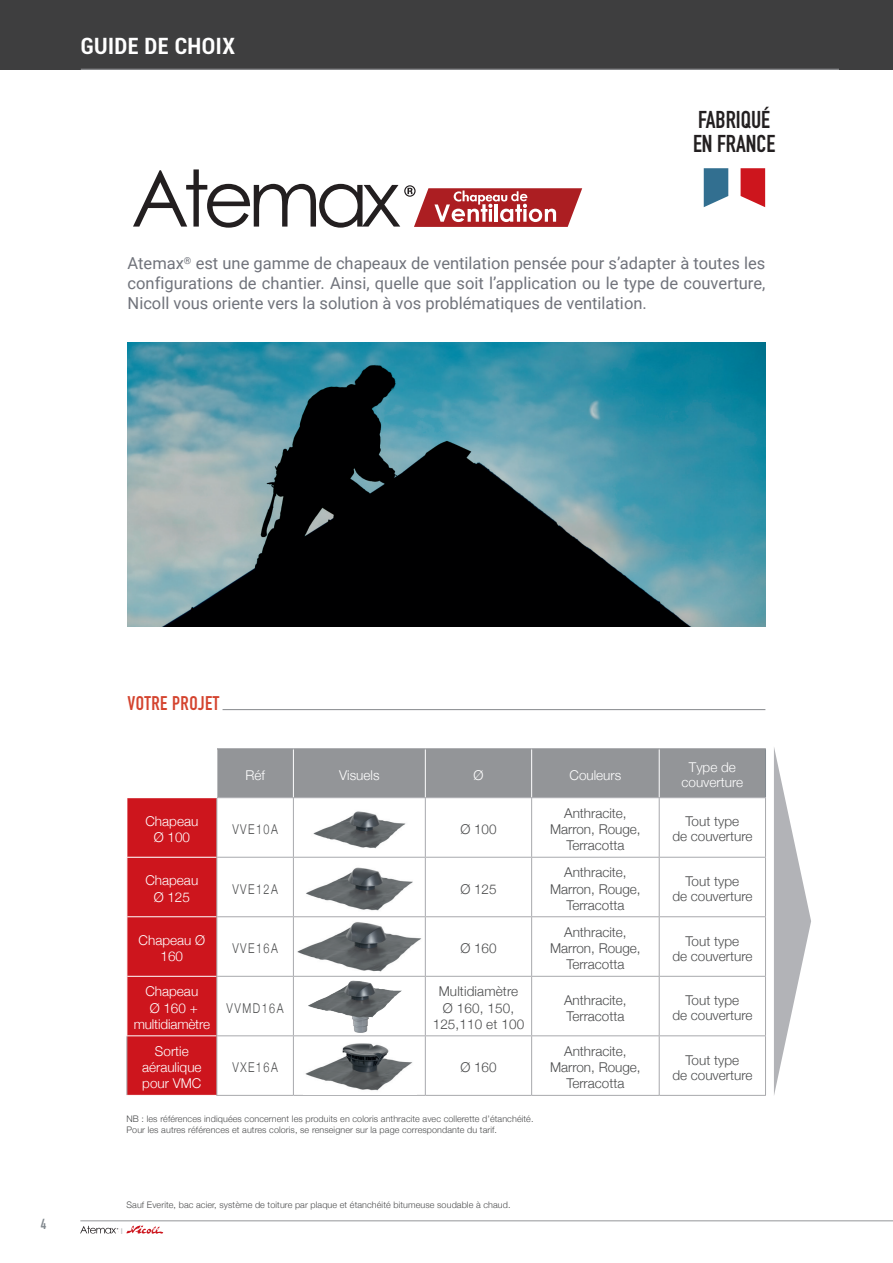
<style>
.page{position:relative;width:893px;height:1263px;background:#fff}
.page>*{position:absolute;margin:0;border:0;box-sizing:border-box;transform-origin:0 0}
.t1{font:700 24px/24px "DIN Condensed";color:#231f20}
.t2{font:700 condensed 22.5px "Roboto";letter-spacing:.02em;color:#fff}
.t3{font:700 19.5px "DIN Condensed";letter-spacing:.025em;color:#d4432e}
.t4{font:16.5px/19.8px "Roboto";color:#70737b;text-align:justify}
.t5{font:14.7px "DIN Condensed";color:#81888e}
.t6{font:300 13.5px/16.2px "Helvetica Neue";color:#4b4c4d;text-align:center}
.t7{font:300 13.5px/16.2px "Helvetica Neue";color:#fff;text-align:center}
.t8{font:300 13.5px "Helvetica Neue";color:#4b4c4d;scale:.8 1}
.t9{font:300 13.5px "Helvetica Neue";letter-spacing:.14em;color:#4b4c4d;scale:.8 1}
.t10{font:300 9px/10.8px "Helvetica Neue";letter-spacing:.01em;color:#4b4c4d}
.t11{font:8.1px "DIN Condensed";color:#bcbdc0;scale:1.11 1}
</style>
<div class="page">
<hr style="left:80px;top:1220px;width:813px;height:1px;background:#939598">
<svg style="left:80px;top:1225px;width:83px;height:9px"></svg>
<div style="left:0;top:0;width:893px;height:70px;background:#3e3e3f"></div>
<hr style="left:81px;top:69px;width:758px;height:1px;background:#939598">
<svg style="left:774px;top:747px;width:37px;height:348px"></svg>
<div style="left:217px;top:749px;width:548px;height:48px;background:#939598"></div>
<div style="left:127px;top:798px;width:90px;height:59px;background:#cd151d"></div>
<svg style="left:217px;top:798px;width:548px;height:297px"></svg>
<div style="left:127px;top:858px;width:89px;height:237px;background:#cd151d"></div>
<hr style="left:293px;top:749px;width:1px;height:48px;background:#fff">
<hr style="left:425px;top:749px;width:1px;height:48px;background:#fff">
<hr style="left:531px;top:749px;width:1px;height:48px;background:#fff">
<hr style="left:659px;top:749px;width:1px;height:48px;background:#fff">
<hr style="left:216px;top:748px;width:77px;height:1px;background:#939598">
<hr style="left:293px;top:748px;width:132px;height:1px;background:#939598">
<hr style="left:425px;top:748px;width:107px;height:1px;background:#939598">
<hr style="left:532px;top:748px;width:127px;height:1px;background:#939598">
<hr style="left:659px;top:748px;width:107px;height:1px;background:#939598">
<hr style="left:126px;top:1036px;width:1px;height:59px;background:#a8a9ad">
<hr style="left:127px;top:916px;width:89px;height:1px;background:#fff">
<hr style="left:127px;top:976px;width:89px;height:1px;background:#fff">
<hr style="left:126px;top:1035px;width:90px;height:1px;background:#fff">
<hr style="left:765px;top:749px;width:1px;height:48px;background:#81888e">
<hr style="left:216px;top:798px;width:1px;height:59px;background:#a8a9ad">
<hr style="left:216px;top:797px;width:77px;height:1px;background:#a8a9ad">
<hr style="left:293px;top:798px;width:1px;height:59px;background:#a8a9ad">
<hr style="left:293px;top:797px;width:132px;height:1px;background:#a8a9ad">
<hr style="left:425px;top:797px;width:107px;height:1px;background:#a8a9ad">
<hr style="left:532px;top:797px;width:127px;height:1px;background:#a8a9ad">
<hr style="left:659px;top:797px;width:107px;height:1px;background:#a8a9ad">
<hr style="left:425px;top:798px;width:1px;height:59px;background:#a8a9ad">
<hr style="left:531px;top:798px;width:1px;height:59px;background:#a8a9ad">
<hr style="left:659px;top:798px;width:1px;height:59px;background:#a8a9ad">
<hr style="left:765px;top:798px;width:1px;height:59px;background:#a8a9ad">
<hr style="left:216px;top:857px;width:1px;height:59px;background:#a8a9ad">
<hr style="left:216px;top:857px;width:77px;height:1px;background:#a8a9ad">
<hr style="left:293px;top:857px;width:1px;height:59px;background:#a8a9ad">
<hr style="left:293px;top:857px;width:132px;height:1px;background:#a8a9ad">
<hr style="left:425px;top:857px;width:107px;height:1px;background:#a8a9ad">
<hr style="left:532px;top:857px;width:127px;height:1px;background:#a8a9ad">
<hr style="left:659px;top:857px;width:107px;height:1px;background:#a8a9ad">
<hr style="left:425px;top:857px;width:1px;height:59px;background:#a8a9ad">
<hr style="left:531px;top:857px;width:1px;height:59px;background:#a8a9ad">
<hr style="left:659px;top:857px;width:1px;height:59px;background:#a8a9ad">
<hr style="left:765px;top:857px;width:1px;height:59px;background:#a8a9ad">
<hr style="left:216px;top:917px;width:1px;height:59px;background:#a8a9ad">
<hr style="left:216px;top:916px;width:77px;height:1px;background:#a8a9ad">
<hr style="left:293px;top:917px;width:1px;height:59px;background:#a8a9ad">
<hr style="left:293px;top:916px;width:132px;height:1px;background:#a8a9ad">
<hr style="left:425px;top:916px;width:107px;height:1px;background:#a8a9ad">
<hr style="left:532px;top:916px;width:127px;height:1px;background:#a8a9ad">
<hr style="left:659px;top:916px;width:107px;height:1px;background:#a8a9ad">
<hr style="left:425px;top:917px;width:1px;height:59px;background:#a8a9ad">
<hr style="left:531px;top:917px;width:1px;height:59px;background:#a8a9ad">
<hr style="left:659px;top:917px;width:1px;height:59px;background:#a8a9ad">
<hr style="left:765px;top:917px;width:1px;height:59px;background:#a8a9ad">
<hr style="left:216px;top:977px;width:1px;height:58px;background:#a8a9ad">
<hr style="left:216px;top:976px;width:77px;height:1px;background:#a8a9ad">
<hr style="left:293px;top:977px;width:1px;height:58px;background:#a8a9ad">
<hr style="left:293px;top:976px;width:132px;height:1px;background:#a8a9ad">
<hr style="left:425px;top:976px;width:107px;height:1px;background:#a8a9ad">
<hr style="left:532px;top:976px;width:127px;height:1px;background:#a8a9ad">
<hr style="left:659px;top:976px;width:107px;height:1px;background:#a8a9ad">
<hr style="left:425px;top:977px;width:1px;height:58px;background:#a8a9ad">
<hr style="left:531px;top:977px;width:1px;height:58px;background:#a8a9ad">
<hr style="left:659px;top:977px;width:1px;height:58px;background:#a8a9ad">
<hr style="left:765px;top:977px;width:1px;height:58px;background:#a8a9ad">
<hr style="left:216px;top:1036px;width:1px;height:59px;background:#a8a9ad">
<hr style="left:216px;top:1035px;width:77px;height:1px;background:#a8a9ad">
<hr style="left:216px;top:1095px;width:77px;height:1px;background:#a8a9ad">
<hr style="left:293px;top:1036px;width:1px;height:59px;background:#a8a9ad">
<hr style="left:293px;top:1035px;width:132px;height:1px;background:#a8a9ad">
<hr style="left:425px;top:1035px;width:107px;height:1px;background:#a8a9ad">
<hr style="left:532px;top:1035px;width:127px;height:1px;background:#a8a9ad">
<hr style="left:659px;top:1035px;width:107px;height:1px;background:#a8a9ad">
<hr style="left:425px;top:1036px;width:1px;height:59px;background:#a8a9ad">
<hr style="left:531px;top:1036px;width:1px;height:59px;background:#a8a9ad">
<hr style="left:659px;top:1036px;width:1px;height:59px;background:#a8a9ad">
<hr style="left:765px;top:1036px;width:1px;height:59px;background:#a8a9ad">
<hr style="left:293px;top:1095px;width:132px;height:1px;background:#a8a9ad">
<hr style="left:425px;top:1095px;width:107px;height:1px;background:#a8a9ad">
<hr style="left:532px;top:1095px;width:127px;height:1px;background:#a8a9ad">
<hr style="left:659px;top:1095px;width:107px;height:1px;background:#a8a9ad">
<img style="left:303px;top:860px;width:113px;height:53px">
<img style="left:295px;top:913px;width:130px;height:63px">
<img style="left:312px;top:805px;width:96px;height:47px">
<img style="left:303px;top:1039px;width:113px;height:55px">
<img style="left:307px;top:959px;width:97px;height:83px">
<svg style="left:133px;top:169px;width:449px;height:59px"></svg>
<hr style="left:223px;top:709px;width:542px;height:1px;background:#939598">
<svg style="left:704px;top:168px;width:24px;height:39px"></svg>
<svg style="left:741px;top:168px;width:24px;height:39px"></svg>
<img style="left:128px;top:342px;width:638px;height:284px">
<h2 class="t2" style="left:81px;top:30px;width:156px">GUIDE DE CHOIX</h2>
<h1 class="t1" style="left:693px;top:107px;width:84px">FABRIQUÉ<br>EN FRANCE</h1>
<p class="t4" style="left:128px;top:253px;width:639px">Atemax<sup>®</sup> est une gamme de chapeaux de ventilation pensée pour s’adapter à toutes les configurations de chantier. Ainsi, quelle que soit l’application ou le type de couverture, Nicoll vous oriente vers la solution à vos problématiques de ventilation.</p>
<p class="t5" style="left:40px;top:1216px;width:8px">4</p>
<h3 class="t3" style="left:128px;top:690px;width:93px">VOTRE PROJET</h3>
<p class="t7" style="left:245px;top:766px;width:21px">Réf</p>
<p class="t7" style="left:339px;top:766px;width:42px">Visuels</p>
<p class="t7" style="left:473px;top:766px;width:12px">Ø</p>
<p class="t7" style="left:569px;top:766px;width:53px">Couleurs</p>
<p class="t7" style="left:681px;top:759px;width:63px;line-height:15px">Type de couverture</p>
<p class="t7" style="left:145px;top:812px;width:54px">Chapeau<br>Ø 100</p>
<p class="t8" style="left:232px;top:818px;width:58px">VVE10A</p>
<p class="t6" style="left:460px;top:820px;width:38px">Ø 100</p>
<p class="t7" style="left:145px;top:871px;width:54px">Chapeau<br>Ø 125</p>
<p class="t8" style="left:232px;top:878px;width:58px">VVE12A</p>
<p class="t6" style="left:460px;top:880px;width:38px">Ø 125</p>
<p class="t7" style="left:139px;top:931px;width:68px">Chapeau Ø<br>160</p>
<p class="t8" style="left:232px;top:937px;width:58px">VVE16A</p>
<p class="t6" style="left:460px;top:939px;width:38px">Ø 160</p>
<p class="t6" style="left:550px;top:804px;width:92px">Anthracite,<br>Marron, Rouge,<br>Terracotta</p>
<p class="t6" style="left:672px;top:813px;width:82px;line-height:15px">Tout type<br>de couverture</p>
<p class="t6" style="left:550px;top:863px;width:92px">Anthracite,<br>Marron, Rouge,<br>Terracotta</p>
<p class="t6" style="left:672px;top:873px;width:82px;line-height:15px">Tout type<br>de couverture</p>
<p class="t6" style="left:550px;top:923px;width:92px">Anthracite,<br>Marron, Rouge,<br>Terracotta</p>
<p class="t6" style="left:672px;top:932px;width:82px;line-height:15px">Tout type<br>de couverture</p>
<p class="t7" style="left:134px;top:982px;width:78px">Chapeau<br>Ø 160 + multidiamètre</p>
<p class="t7" style="left:142px;top:1042px;width:61px">Sortie aéraulique pour VMC</p>
<p class="t9" style="left:227px;top:997px;width:73px">VVMD16A</p>
<p class="t6" style="left:433px;top:982px;width:93px">Multidiamètre<br>Ø 160, 150,<br>125,110 et 100</p>
<p class="t6" style="left:564px;top:990px;width:64px;text-align:left">Anthracite,<br>Terracotta</p>
<p class="t6" style="left:672px;top:992px;width:82px;line-height:15px">Tout type<br>de couverture</p>
<p class="t8" style="left:232px;top:1056px;width:58px">VXE16A</p>
<p class="t6" style="left:460px;top:1058px;width:38px">Ø 160</p>
<p class="t6" style="left:550px;top:1042px;width:92px">Anthracite,<br>Marron, Rouge,<br>Terracotta</p>
<p class="t6" style="left:672px;top:1051px;width:82px;line-height:15px">Tout type<br>de couverture</p>
<p class="t10" style="left:126px;top:1112px;width:408px">NB : les références indiquées concernent les produits en coloris anthracite avec collerette d’étanchéité.<br>Pour les autres références et autres coloris, se renseigner sur la page correspondante du tarif.</p>
<p class="t10" style="left:126px;top:1199px;width:386px">Sauf Everite, bac acier, système de toiture par plaque et étanchéité bitumeuse soudable à chaud.</p>
<p class="t11" style="left:121px;top:1226px;width:3px">I</p>
</div>
